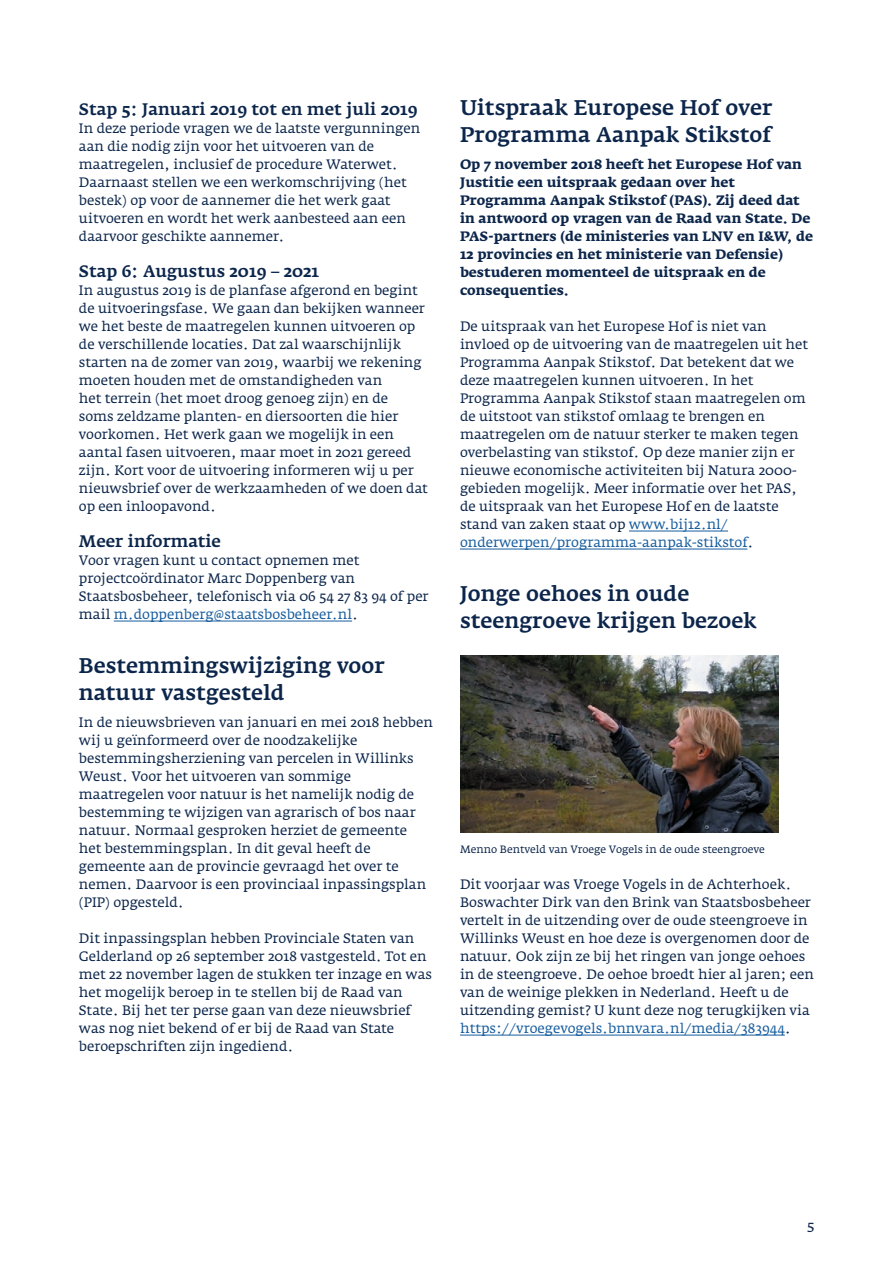
<style>
.page{position:relative;width:893px;height:1263px;background:#fff}
.page>*{position:absolute;margin:0;border:0;box-sizing:border-box;transform-origin:0 0}
._06_Kop_3__Subkop_2{font:500 21px/27px "Fedra Serif A";color:#0c264b}
._07_Kop_4__Paragraaf{font:500 16.5px "Fedra Serif A";color:#0c264b}
._12_Broodtekst{font:500 16.5px "Fedra Serif A";color:#0c264b}
.t1{font:15px "Fedra Serif A Book SC";color:#0c264b}
._12_Broodtekst-2{font:13.5px/18px "Fedra Serif A";color:#0c264b}
._12_Broodtekst-3{font:700 13.5px/18px "Fedra Serif A";color:#0c264b}
._18_Bijschrift{font:10.5px "Fedra Serif A";color:#0c264b}
.s1{color:#175d9e}
</style>
<div class="page">
<hr style="left:629px;top:531px;width:99px;height:1px;background:#175d9e">
<hr style="left:460px;top:549px;width:287px;height:1px;background:#175d9e">
<hr style="left:460px;top:1035px;width:325px;height:1px;background:#175d9e">
<img style="left:460px;top:655px;width:318px;height:177px">
<hr style="left:114px;top:621px;width:238px;height:1px;background:#175d9e">
<p class="_12_Broodtekst" style="left:79px;top:100px;width:340px">Stap 5: Januari 2019 tot en met juli 2019</p>
<p class="_12_Broodtekst-2" style="left:79px;top:119px;width:343px">In deze periode vragen we de laatste vergunningen aan die nodig zijn voor het uitvoeren van de maatregelen, inclusief de procedure Waterwet.<br>Daarnaast stellen we een werkomschrijving (het bestek) op voor de aannemer die het werk gaat uitvoeren en wordt het werk aanbesteed aan een daarvoor geschikte aannemer.</p>
<p class="_07_Kop_4__Paragraaf" style="left:79px;top:262px;width:242px">Stap 6: Augustus 2019 – 2021</p>
<p class="_12_Broodtekst-2" style="left:79px;top:281px;width:350px">In augustus 2019 is de planfase afgerond en begint de uitvoeringsfase. We gaan dan bekijken wanneer we het beste de maatregelen kunnen uitvoeren op de verschillende locaties. Dat zal waarschijnlijk starten na de zomer van 2019, waarbij we rekening moeten houden met de omstandigheden van<br>het terrein (het moet droog genoeg zijn) en de<br>soms zeldzame planten- en diersoorten die hier voorkomen. Het werk gaan we mogelijk in een aantal fasen uitvoeren, maar moet in 2021 gereed zijn. Kort voor de uitvoering informeren wij u per nieuwsbrief over de werkzaamheden of we doen dat op een inloopavond.</p>
<p class="_07_Kop_4__Paragraaf" style="left:79px;top:532px;width:144px">Meer informatie</p>
<p class="_12_Broodtekst-2" style="left:79px;top:551px;width:351px">Voor vragen kunt u contact opnemen met projectcoördinator Marc Doppenberg van Staatsbosbeheer, telefonisch via 06 54 27 83 94 of per mail <span class="s1">m.doppenberg@staatsbosbeheer.nl</span>.</p>
<p class="_06_Kop_3__Subkop_2" style="left:79px;top:652px;width:307px">Bestemmingswijziging voor natuur vastgesteld</p>
<p class="_12_Broodtekst-2" style="left:79px;top:713px;width:355px">In de nieuwsbrieven van januari en mei 2018 hebben wij u geïnformeerd over de noodzakelijke bestemmingsherziening van percelen in Willinks Weust. Voor het uitvoeren van sommige maatregelen voor natuur is het namelijk nodig de bestemming te wijzigen van agrarisch of bos naar natuur. Normaal gesproken herziet de gemeente het bestemmingsplan. In dit geval heeft de gemeente aan de provincie gevraagd het over te nemen. Daarvoor is een provinciaal inpassingsplan (PIP) opgesteld.</p>
<p class="_12_Broodtekst-2" style="left:79px;top:929px;width:355px">Dit inpassingsplan hebben Provinciale Staten van Gelderland op 26 september 2018 vastgesteld. Tot en met 22 november lagen de stukken ter inzage en was het mogelijk beroep in te stellen bij de Raad van State. Bij het ter perse gaan van deze nieuwsbrief was nog niet bekend of er bij de Raad van State beroepschriften zijn ingediend.</p>
<p class="_06_Kop_3__Subkop_2" style="left:460px;top:94px;width:314px">Uitspraak Europese Hof over<br>Programma Aanpak Stikstof</p>
<p class="_12_Broodtekst-3" style="left:460px;top:155px;width:355px">Op 7 november 2018 heeft het Europese Hof van Justitie een uitspraak gedaan over het Programma Aanpak Stikstof (PAS). Zij deed dat in antwoord op vragen van de Raad van State. De PAS-partners (de ministeries van LNV en I&amp;W, de 12 provincies en het ministerie van Defensie) bestuderen momenteel de uitspraak en de consequenties.</p>
<p class="_12_Broodtekst-2" style="left:460px;top:317px;width:350px">De uitspraak van het Europese Hof is niet van invloed op de uitvoering van de maatregelen uit het Programma Aanpak Stikstof. Dat betekent dat we deze maatregelen kunnen uitvoeren. In het Programma Aanpak Stikstof staan maatregelen om de uitstoot van stikstof omlaag te brengen en maatregelen om de natuur sterker te maken tegen overbelasting van stikstof. Op deze manier zijn er nieuwe economische activiteiten bij Natura 2000- gebieden mogelijk. Meer informatie over het PAS, de uitspraak van het Europese Hof en de laatste stand van zaken staat op <span class="s1">www.bij12.nl/ onderwerpen/programma-aanpak-stikstof</span>.</p>
<p class="_06_Kop_3__Subkop_2" style="left:460px;top:580px;width:298px">Jonge oehoes in oude steengroeve krijgen bezoek</p>
<p class="_18_Bijschrift" style="left:460px;top:843px;width:306px">Menno Bentveld van Vroege Vogels in de oude steengroeve</p>
<p class="_12_Broodtekst-2" style="left:460px;top:875px;width:356px">Dit voorjaar was Vroege Vogels in de Achterhoek.<br>Boswachter Dirk van den Brink van Staatsbosbeheer vertelt in de uitzending over de oude steengroeve in Willinks Weust en hoe deze is overgenomen door de natuur. Ook zijn ze bij het ringen van jonge oehoes in de steengroeve. De oehoe broedt hier al jaren; een van de weinige plekken in Nederland. Heeft u de uitzending gemist? U kunt deze nog terugkijken via <span class="s1">https://vroegevogels.bnnvara.nl/media/383944</span>.</p>
<p class="t1" style="left:807px;top:1217px;width:9px">5</p>
</div>
